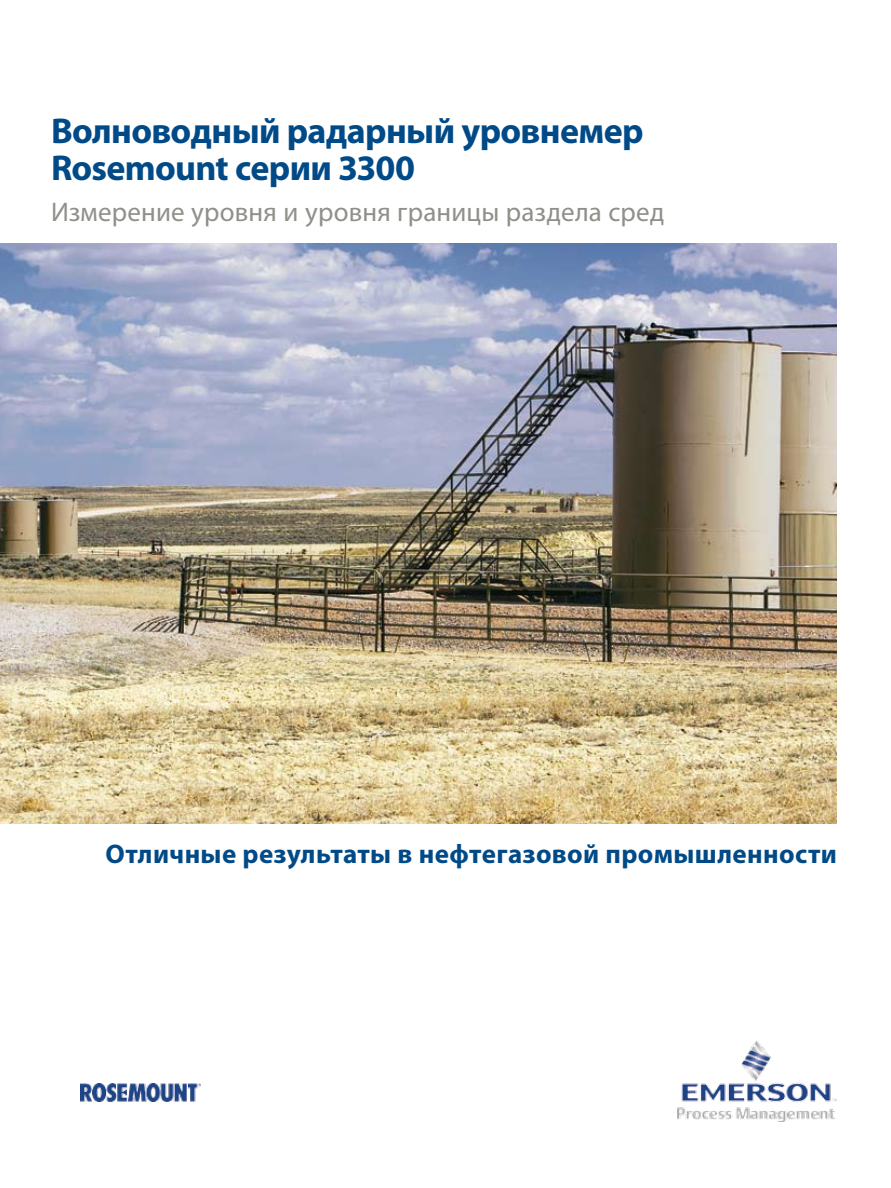
<style>
.page{position:relative;width:891px;height:1188px;background:#fff}
.page>*{position:absolute;margin:0;border:0;box-sizing:border-box;transform-origin:0 0}
.t1{font:700 36px/37.5px "Myriad Pro";letter-spacing:-.02em;color:#004a87}
.t2{font:700 27px "Myriad Pro";letter-spacing:.015em;color:#004a87}
.t3{font:27px "Myriad Pro";letter-spacing:.005em;color:#8f9089}
</style>
<div class="page">
<img style="left:677px;top:1041px;width:159px;height:80px">
<img style="left:81px;top:1084px;width:119px;height:18px">
<img style="left:0;top:243px;width:837px;height:581px">
<p class="t1" style="left:51px;top:112px;width:594px">Волноводный радарный уровнемер<br>Rosemount серии 3300</p>
<p class="t3" style="left:51px;top:197px;width:615px">Измерение уровня и уровня границы раздела сред</p>
<p class="t2" style="left:105px;top:839px;width:733px">Отличные результаты в нефтегазовой промышленности</p>
</div>
